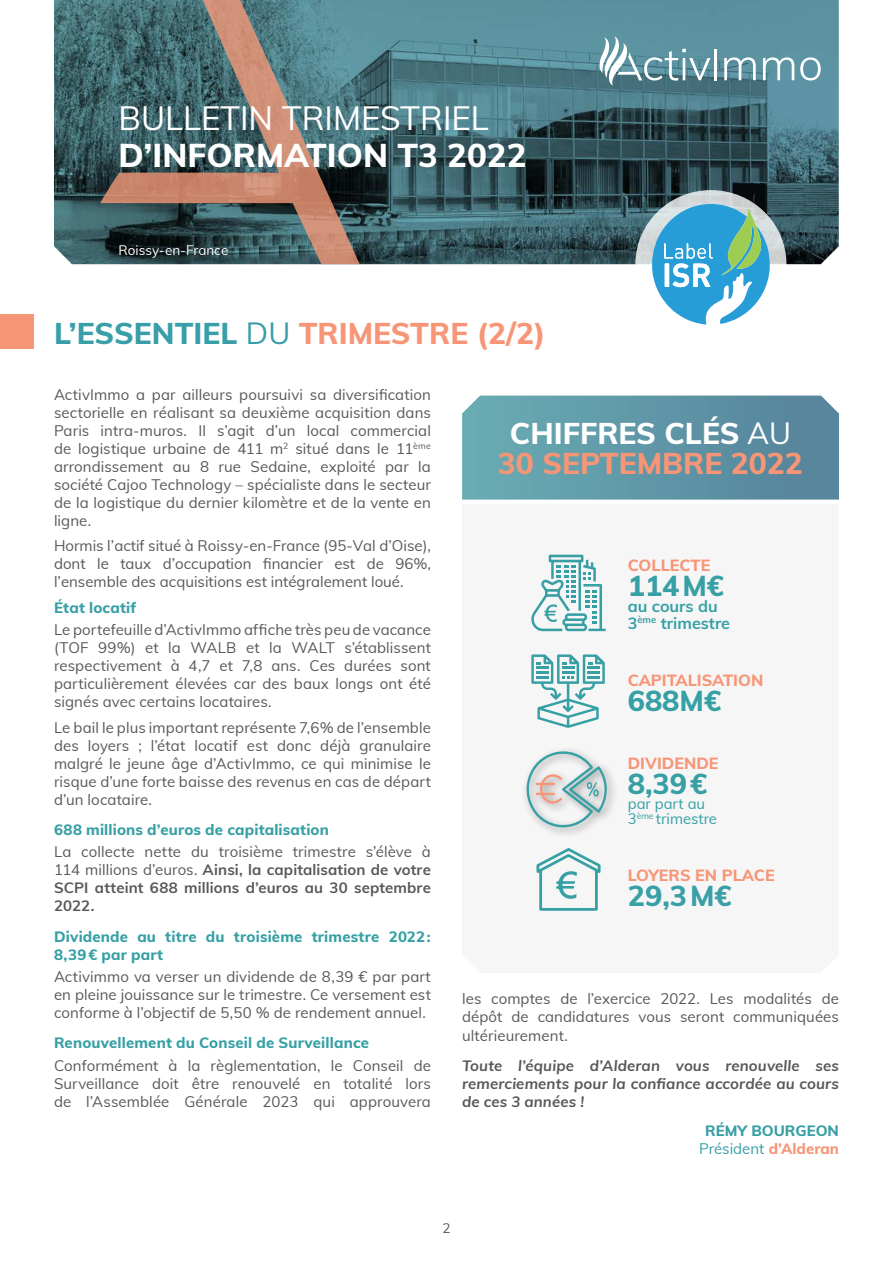
<style>
.page{position:relative;width:893px;height:1263px;background:#fff}
.page>*{position:absolute;margin:0;border:0;box-sizing:border-box;transform-origin:0 0}
.t1{font:33px "Muli";color:#fff}
.t2{font:800 33px "Muli";color:#fff}
.t3{font:800 30px/30px "Muli";color:#f69677;text-align:center}
.t4{font:800 28.8px "Muli";color:#36a0a5}
.t5{font:800 28.8px "Muli";color:#39a0a8}
.t6{font:800 16.2px "Muli";color:#f69677}
.t7{font:700 16.2px/16.2px "Muli";color:#36a0a5}
.t8{font:15px/18px "Muli";letter-spacing:.005em;color:#57585a;text-align:justify}
.t9{font:700 15px/18px "Muli";letter-spacing:.005em;color:#57585a;text-align:justify}
.t10{font:800 15px/18px "Muli";letter-spacing:.01em;color:#36a0a5}
.t11{font:italic 700 15px/18px "Muli";letter-spacing:.005em;color:#57585a;text-align:justify}
.t12{font:800 15px/18px "Muli";color:#379fa5;text-align:center}
.t13{font:14.85px/14.9px "Muli";color:#36a0a5}
.t14{font:13.5px "Muli";color:#fff}
.t15{font:13.5px "Muli";color:#57585a}
.s1{color:#389ea8}
.s2{font-weight:400;color:#389ea8}
.s3{font-weight:400}
.s4{color:#fff}
.s5{font-weight:400;color:#fff}
.s6{color:#f69677}
</style>
<div class="page">
<div style="left:0;top:314px;width:34px;height:34px;background:#f69677"></div>
<img style="left:54px;top:0;width:785px;height:264px">
<svg style="left:100px;top:0;width:260px;height:264px;background:#5c6a69"></svg>
<hr style="left:714px;top:49px;width:3px;height:31px;background:#fff">
<svg style="left:724px;top:57px;width:32px;height:23px"></svg>
<svg style="left:763px;top:57px;width:31px;height:23px"></svg>
<svg style="left:800px;top:57px;width:21px;height:24px"></svg>
<svg style="left:600px;top:36px;width:110px;height:49px"></svg>
<svg style="left:536px;top:848px;width:65px;height:63px"></svg>
<svg style="left:531px;top:555px;width:75px;height:76px"></svg>
<svg style="left:531px;top:654px;width:74px;height:74px"></svg>
<div style="left:521px;top:746px;width:97px;height:92px;background:#231f20;opacity:.5"></div>
<svg style="left:527px;top:751px;width:80px;height:77px"></svg>
<svg style="left:462px;top:395px;width:377px;height:105px;background:#6299a8"></svg>
<svg style="left:635px;top:190px;width:151px;height:148px"></svg>
<svg style="left:651px;top:204px;width:120px;height:121px"></svg>
<h1 class="t1" style="left:119px;top:99px;width:372px">BULLETIN TRIMESTRIEL</h1>
<h1 class="t2" style="left:119px;top:136px;width:409px">D’INFORMATION T3 2022</h1>
<p class="t14" style="left:119px;top:242px;width:111px">Roissy-en-France</p>
<h2 class="t3" style="left:54px;top:319px;width:493px"><span class="s1">L’ESSENTIEL</span> <span class="s2">DU</span> TRIMESTRE (2/2)</h2>
<p class="t8" style="left:54px;top:384px;width:378px">ActivImmo a par ailleurs poursuivi sa diversification sectorielle en réalisant sa deuxième acquisition dans Paris intra-muros. Il s’agit d’un local commercial de logistique urbaine de 411 m<sup>2</sup> situé dans le 11<sup>ème </sup>arrondissement au 8 rue Sedaine, exploité par la société Cajoo Technology – spécialiste dans le secteur de la logistique du dernier kilomètre et de la vente en ligne.</p>
<p class="t8" style="left:54px;top:537px;width:378px">Hormis l’actif situé à Roissy-en-France (95-Val d’Oise), dont le taux d’occupation financier est de 96%, l’ensemble des acquisitions est intégralement loué.</p>
<p class="t10" style="left:54px;top:598px;width:84px">État locatif</p>
<p class="t8" style="left:54px;top:621px;width:378px">Le portefeuille d’ActivImmo affiche très peu de vacance (TOF 99%) et la WALB et la WALT s’établissent respectivement à 4,7 et 7,8 ans. Ces durées sont particulièrement élevées car des baux longs ont été signés avec certains locataires.</p>
<p class="t8" style="left:54px;top:718px;width:378px">Le bail le plus important représente 7,6% de l’ensemble des loyers ; l’état locatif est donc déjà granulaire malgré le jeune âge d’ActivImmo, ce qui minimise le risque d’une forte baisse des revenus en cas de départ d’un locataire.</p>
<p class="t10" style="left:54px;top:820px;width:277px">688 millions d’euros de capitalisation</p>
<p class="t9" style="left:54px;top:843px;width:378px"><span class="s3">La collecte nette du troisième trimestre s’élève à 114 millions d’euros.</span> Ainsi, la capitalisation de votre SCPI atteint 688 millions d’euros au 30 septembre 2022.</p>
<p class="t10" style="left:54px;top:927px;width:378px">Dividende au titre du troisième trimestre 2022:<br>8,39€ par part</p>
<p class="t8" style="left:54px;top:968px;width:378px">Activimmo va verser un dividende de 8,39 € par part en pleine jouissance sur le trimestre. Ce versement est conforme à l’objectif de 5,50 % de rendement annuel.</p>
<p class="t10" style="left:54px;top:1034px;width:316px">Renouvellement du Conseil de Surveillance</p>
<p class="t8" style="left:54px;top:1057px;width:378px">Conformément à la règlementation, le Conseil de Surveillance doit être renouvelé en totalité lors de l’Assemblée Générale 2023 qui approuvera</p>
<h2 class="t3" style="left:498px;top:419px;width:306px"><span class="s4">CHIFFRES CLÉS</span> <span class="s5">AU<br></span>30 SEPTEMBRE 2022</h2>
<p class="t6" style="left:628px;top:556px;width:84px">COLLECTE</p>
<h3 class="t4" style="left:628px;top:569px;width:98px">114M€</h3>
<p class="t7" style="left:628px;top:599px;width:104px">au cours du<br>3<sup>ème</sup> trimestre</p>
<p class="t6" style="left:628px;top:671px;width:137px">CAPITALISATION</p>
<h3 class="t4" style="left:628px;top:685px;width:95px">688M€</h3>
<p class="t6" style="left:628px;top:754px;width:92px">DIVIDENDE</p>
<h3 class="t4" style="left:628px;top:767px;width:81px">8,39€</h3>
<p class="t13" style="left:628px;top:796px;width:91px">par part au<br>3<sup>ème</sup> trimestre</p>
<p class="t6" style="left:628px;top:866px;width:148px">LOYERS EN PLACE</p>
<h3 class="t5" style="left:628px;top:879px;width:106px">29,3M€</h3>
<p class="t8" style="left:462px;top:990px;width:378px">les comptes de l’exercice 2022. Les modalités de dépôt de candidatures vous seront communiquées ultérieurement.</p>
<p class="t11" style="left:462px;top:1057px;width:378px">Toute l’équipe d’Alderan vous renouvelle ses remerciements pour la confiance accordée au cours de ces 3 années !</p>
<p class="t12" style="left:699px;top:1122px;width:141px">RÉMY BOURGEON<br><span class="s3">Président</span> <span class="s6">d’Alderan</span></p>
<p class="t15" style="left:442px;top:1220px;width:10px">2</p>
</div>
